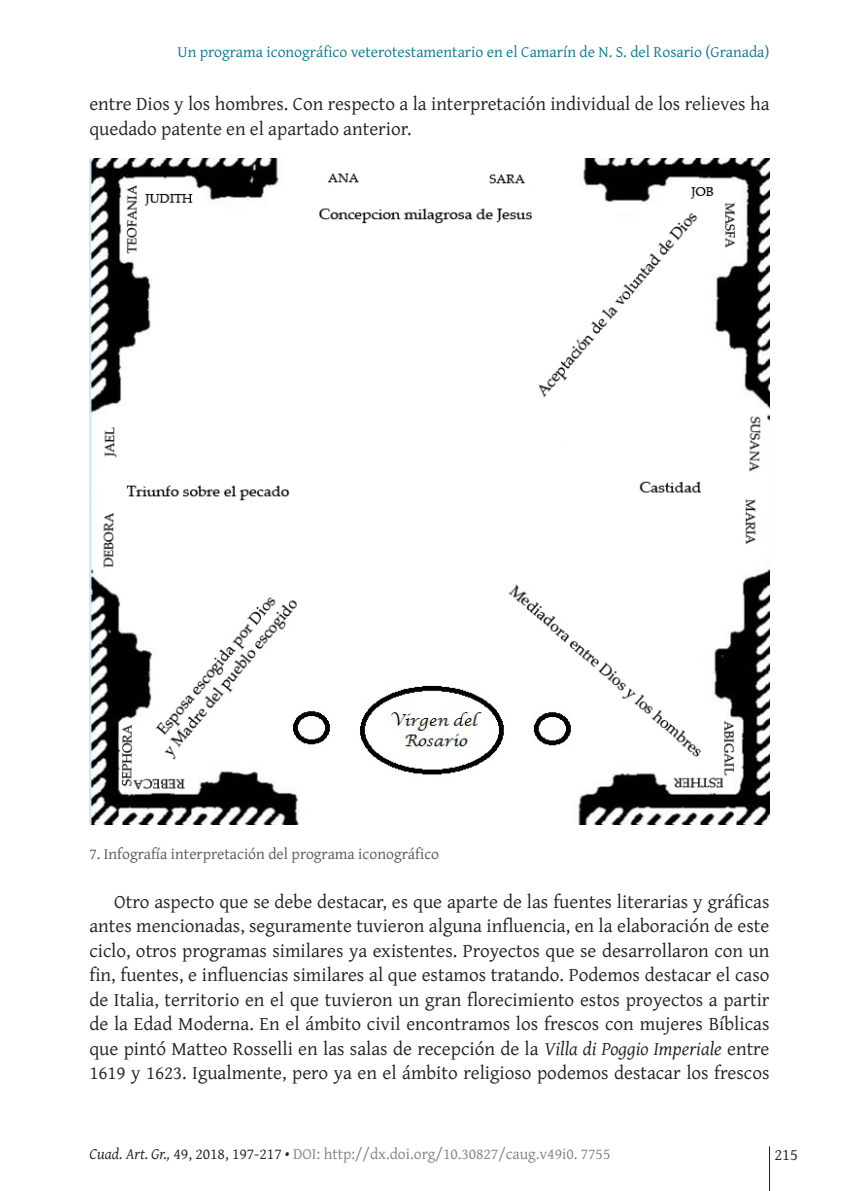
<style>
.page{position:relative;width:844px;height:1191px;background:#fff}
.page>*{position:absolute;margin:0;border:0;box-sizing:border-box;transform-origin:0 0}
.t1{font:19.25px/24.5px "Gentium Plus";color:#231f20}
.t2{font:16.62px "Gentium Plus";color:#231f20}
.t3{font:15.75px "Gentium Plus";color:#0d788c}
.t4{font:15.75px "Gentium Plus";color:#808285}
.piedefoto{font:15.75px "Gentium Plus";color:#57585a}
.s1{font-style:italic}
.s2{font-style:italic;color:#231f20}
.s3{color:#231f20}
</style>
<div class="page">
<hr style="left:769px;top:1146px;width:1px;height:45px;background:#231f20">
<img style="left:89px;top:159px;width:680px;height:665px">
<p class="t3" style="left:177px;top:37px;width:593px">Un programa iconográfico veterotestamentario en el Camarín de N. S. del Rosario (Granada)</p>
<p class="t1" style="left:89px;top:90px;width:681px">entre Dios y los hombres. Con respecto a la interpretación individual de los relieves ha quedado patente en el apartado anterior.</p>
<p class="piedefoto" style="left:89px;top:838px;width:351px">7. Infografía interpretación del programa iconográfico</p>
<p class="t1" style="left:89px;top:888px;width:681px;text-align:justify;text-indent:25px">Otro aspecto que se debe destacar, es que aparte de las fuentes literarias y gráficas antes mencionadas, seguramente tuvieron alguna influencia, en la elaboración de este ciclo, otros programas similares ya existentes. Proyectos que se desarrollaron con un fin, fuentes, e influencias similares al que estamos tratando. Podemos destacar el caso de Italia, territorio en el que tuvieron un gran florecimiento estos proyectos a partir de la Edad Moderna. En el ámbito civil encontramos los frescos con mujeres Bíblicas que pintó Matteo Rosselli en las salas de recepción de la <span class="s1">Villa di Poggio Imperiale</span> entre 1619 y 1623. Igualmente, pero ya en el ámbito religioso podemos destacar los frescos</p>
<p class="t4" style="left:89px;top:1138px;width:522px"><span class="s2">Cuad. Art. Gr.,</span> <span class="s3">49, 2018, 197-217 •</span> DOI: http://dx.doi.org/10.30827/caug.v49i0. 7755</p>
<p class="t2" style="left:774px;top:1138px;width:25px">215</p>
</div>
